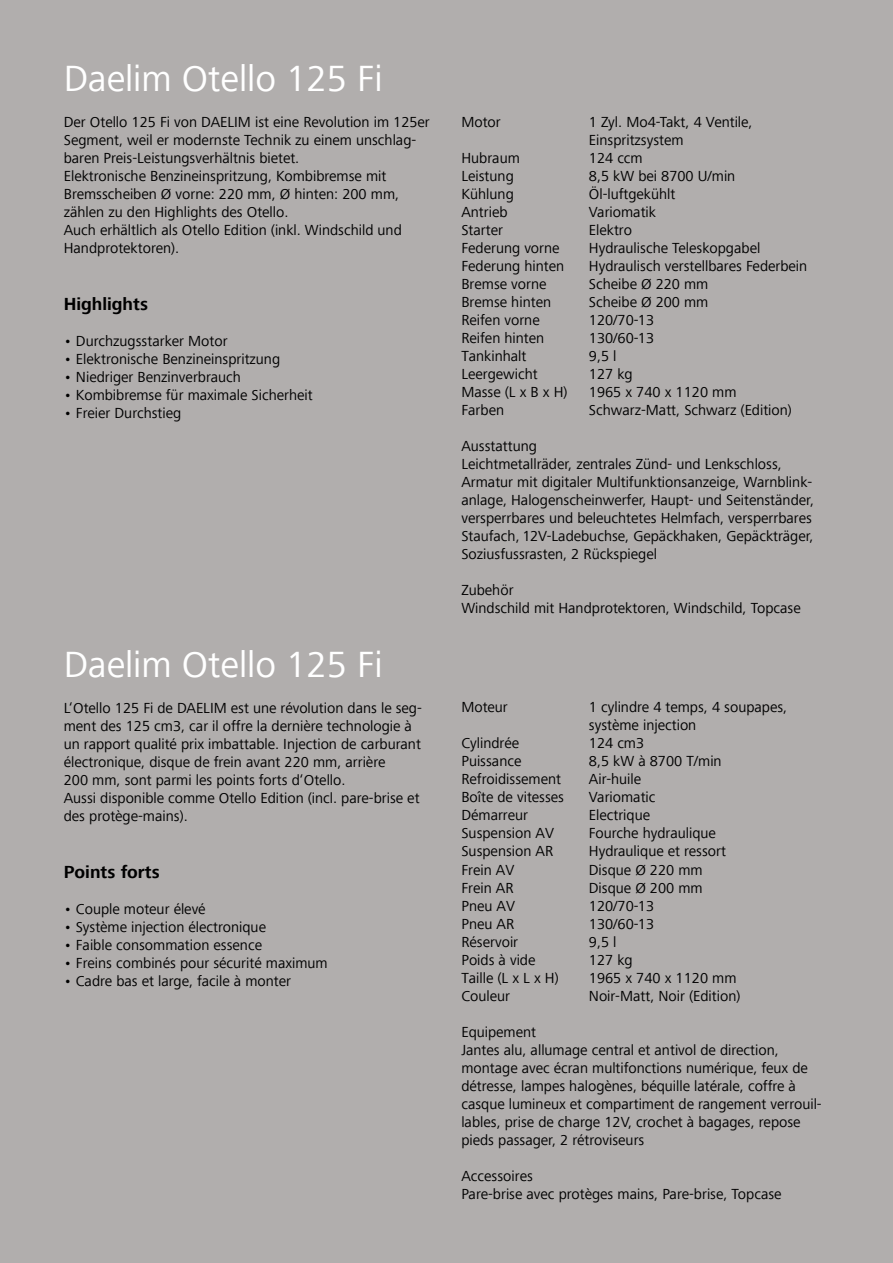
<style>
.page{position:relative;width:893px;height:1263px;background:#b1aead}
.page>*{position:absolute;margin:0;border:0;box-sizing:border-box;transform-origin:0 0}
.t1{font:37.5px "Frutiger Next Com";color:#fff}
.t2{font:700 18px "Frutiger Next Com";color:#000}
.t3{font:15px/18px "Frutiger Next Com";color:#000}
</style>
<div class="page">
<h1 class="t1" style="left:64px;top:57px;width:320px">Daelim Otello 125 Fi</h1>
<p class="t3" style="left:64px;top:113px;width:368px">Der Otello 125 Fi von DAELIM ist eine Revolution im 125er Segment, weil er modernste Technik zu einem unschlag&shy;baren Preis-Leistungsverhältnis bietet.<br>Elektronische Benzineinspritzung, Kombibremse mit Bremsscheiben Ø vorne: 220 mm, Ø hinten: 200 mm, zählen zu den Highlights des Otello.<br>Auch erhältlich als Otello Edition (inkl. Windschild und Handprotektoren).</p>
<p class="t2" style="left:64px;top:294px;width:86px">Highlights</p>
<p class="t3" style="left:64px;top:332px;width:165px">• Durchzugsstarker Motor</p>
<p class="t3" style="left:64px;top:350px;width:218px">• Elektronische Benzineinspritzung</p>
<p class="t3" style="left:64px;top:368px;width:179px">• Niedriger Benzinverbrauch</p>
<p class="t3" style="left:64px;top:386px;width:250px">• Kombibremse für maximale Sicherheit</p>
<p class="t3" style="left:64px;top:404px;width:119px">• Freier Durchstieg</p>
<h1 class="t1" style="left:64px;top:643px;width:320px">Daelim Otello 125 Fi</h1>
<p class="t3" style="left:64px;top:699px;width:360px">L‘Otello 125 Fi de DAELIM est une révolution dans le seg&shy;ment des 125 cm3, car il offre la dernière technologie à un rapport qualité prix imbattable. Injection de carburant électronique, disque de frein avant 220 mm, arrière<br>200 mm, sont parmi les points forts d‘Otello.<br>Aussi disponible comme Otello Edition (incl. pare-brise et des protège-mains).</p>
<p class="t2" style="left:64px;top:862px;width:97px">Points forts</p>
<p class="t3" style="left:64px;top:900px;width:143px">• Couple moteur élevé</p>
<p class="t3" style="left:64px;top:918px;width:204px">• Système injection électronique</p>
<p class="t3" style="left:64px;top:936px;width:200px">• Faible consommation essence</p>
<p class="t3" style="left:64px;top:954px;width:265px">• Freins combinés pour sécurité maximum</p>
<p class="t3" style="left:64px;top:972px;width:229px">• Cadre bas et large, facile à monter</p>
<p class="t3" style="left:461px;top:113px;width:41px">Motor</p>
<p class="t3" style="left:589px;top:113px;width:165px">1 Zyl. Mo4-Takt, 4 Ventile,<br>Einspritzsystem</p>
<p class="t3" style="left:461px;top:149px;width:60px">Hubraum</p>
<p class="t3" style="left:589px;top:149px;width:55px">124 ccm</p>
<p class="t3" style="left:461px;top:167px;width:54px">Leistung</p>
<p class="t3" style="left:589px;top:167px;width:148px">8,5 kW bei 8700 U/min</p>
<p class="t3" style="left:461px;top:185px;width:54px">Kühlung</p>
<p class="t3" style="left:589px;top:185px;width:88px">Öl-luftgekühlt</p>
<p class="t3" style="left:461px;top:203px;width:48px">Antrieb</p>
<p class="t3" style="left:589px;top:203px;width:69px">Variomatik</p>
<p class="t3" style="left:461px;top:221px;width:43px">Starter</p>
<p class="t3" style="left:589px;top:221px;width:45px">Elektro</p>
<p class="t3" style="left:461px;top:239px;width:100px">Federung vorne</p>
<p class="t3" style="left:589px;top:239px;width:173px">Hydraulische Teleskopgabel</p>
<p class="t3" style="left:461px;top:257px;width:104px">Federung hinten</p>
<p class="t3" style="left:589px;top:257px;width:220px">Hydraulisch verstellbares Federbein</p>
<p class="t3" style="left:461px;top:275px;width:87px">Bremse vorne</p>
<p class="t3" style="left:589px;top:275px;width:121px">Scheibe Ø 220 mm</p>
<p class="t3" style="left:461px;top:293px;width:91px">Bremse hinten</p>
<p class="t3" style="left:589px;top:293px;width:121px">Scheibe Ø 200 mm</p>
<p class="t3" style="left:461px;top:311px;width:80px">Reifen vorne</p>
<p class="t3" style="left:589px;top:311px;width:67px">120/70-13</p>
<p class="t3" style="left:461px;top:329px;width:84px">Reifen hinten</p>
<p class="t3" style="left:589px;top:329px;width:67px">130/60-13</p>
<p class="t3" style="left:461px;top:347px;width:67px">Tankinhalt</p>
<p class="t3" style="left:589px;top:347px;width:29px">9,5 l</p>
<p class="t3" style="left:461px;top:365px;width:78px">Leergewicht</p>
<p class="t3" style="left:589px;top:365px;width:45px">127 kg</p>
<p class="t3" style="left:461px;top:383px;width:108px">Masse (L x B x H)</p>
<p class="t3" style="left:589px;top:383px;width:149px">1965 x 740 x 1120 mm</p>
<p class="t3" style="left:461px;top:401px;width:44px">Farben</p>
<p class="t3" style="left:589px;top:401px;width:205px">Schwarz-Matt, Schwarz (Edition)</p>
<p class="t3" style="left:461px;top:437px;width:354px">Ausstattung<br>Leichtmetallräder, zentrales Zünd- und Lenkschloss, Armatur mit digitaler Multifunktionsanzeige, Warnblink&shy;anlage, Halogenscheinwerfer, Haupt- und Seitenständer, versperrbares und beleuchtetes Helmfach, versperrbares Staufach, 12V-Ladebuchse, Gepäckhaken, Gepäckträger, Soziusfussrasten, 2 Rückspiegel</p>
<p class="t3" style="left:461px;top:581px;width:341px">Zubehör<br>Windschild mit Handprotektoren, Windschild, Topcase</p>
<p class="t3" style="left:461px;top:698px;width:48px">Moteur</p>
<p class="t3" style="left:589px;top:698px;width:200px">1 cylindre 4 temps, 4 soupapes, système injection</p>
<p class="t3" style="left:461px;top:734px;width:59px">Cylindrée</p>
<p class="t3" style="left:589px;top:734px;width:57px">124 cm3</p>
<p class="t3" style="left:461px;top:752px;width:62px">Puissance</p>
<p class="t3" style="left:589px;top:752px;width:134px">8,5 kW à 8700 T/min</p>
<p class="t3" style="left:461px;top:770px;width:101px">Refroidissement</p>
<p class="t3" style="left:589px;top:770px;width:54px">Air-huile</p>
<p class="t3" style="left:461px;top:788px;width:104px">Boîte de vitesses</p>
<p class="t3" style="left:589px;top:788px;width:68px">Variomatic</p>
<p class="t3" style="left:461px;top:806px;width:68px">Démarreur</p>
<p class="t3" style="left:589px;top:806px;width:63px">Electrique</p>
<p class="t3" style="left:461px;top:824px;width:94px">Suspension AV</p>
<p class="t3" style="left:589px;top:824px;width:128px">Fourche hydraulique</p>
<p class="t3" style="left:461px;top:842px;width:93px">Suspension AR</p>
<p class="t3" style="left:589px;top:842px;width:139px">Hydraulique et ressort</p>
<p class="t3" style="left:461px;top:860px;width:55px">Frein AV</p>
<p class="t3" style="left:589px;top:860px;width:115px">Disque Ø 220 mm</p>
<p class="t3" style="left:461px;top:878px;width:54px">Frein AR</p>
<p class="t3" style="left:589px;top:878px;width:115px">Disque Ø 200 mm</p>
<p class="t3" style="left:461px;top:896px;width:55px">Pneu AV</p>
<p class="t3" style="left:589px;top:896px;width:67px">120/70-13</p>
<p class="t3" style="left:461px;top:914px;width:54px">Pneu AR</p>
<p class="t3" style="left:589px;top:914px;width:67px">130/60-13</p>
<p class="t3" style="left:461px;top:932px;width:58px">Réservoir</p>
<p class="t3" style="left:589px;top:932px;width:29px">9,5 l</p>
<p class="t3" style="left:461px;top:950px;width:76px">Poids à vide</p>
<p class="t3" style="left:589px;top:950px;width:45px">127 kg</p>
<p class="t3" style="left:461px;top:968px;width:99px">Taille (L x L x H)</p>
<p class="t3" style="left:589px;top:968px;width:149px">1965 x 740 x 1120 mm</p>
<p class="t3" style="left:461px;top:986px;width:50px">Couleur</p>
<p class="t3" style="left:589px;top:986px;width:153px">Noir-Matt, Noir (Edition)</p>
<p class="t3" style="left:461px;top:1022px;width:362px">Equipement<br>Jantes alu, allumage central et antivol de direction, montage avec écran multifonctions numérique, feux de détresse, lampes halogènes, béquille latérale, coffre à casque lumineux et compartiment de rangement verrouil&shy;lables, prise de charge 12V, crochet à bagages, repose pieds passager, 2 rétroviseurs</p>
<p class="t3" style="left:461px;top:1166px;width:322px">Accessoires<br>Pare-brise avec protèges mains, Pare-brise, Topcase</p>
</div>
